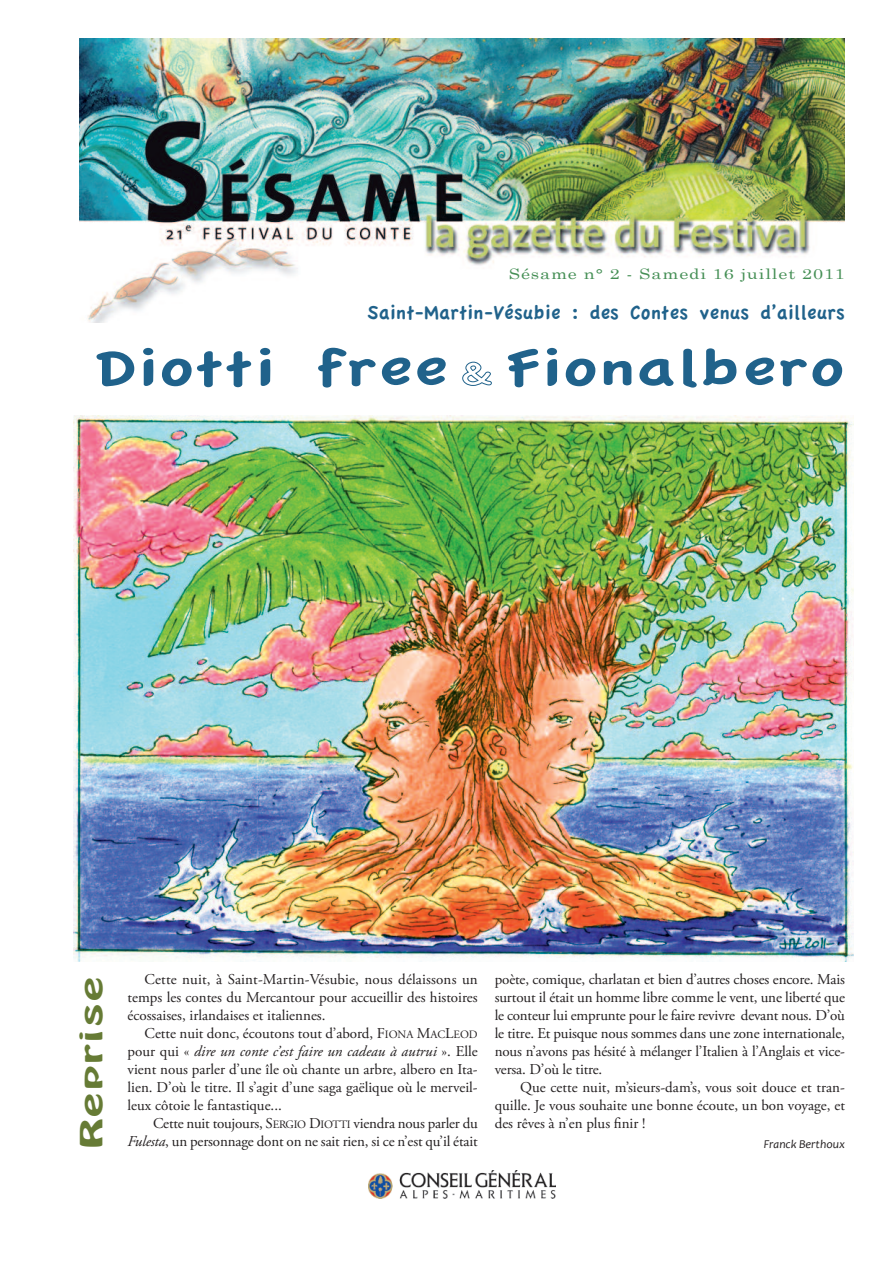
<style>
.page{position:relative;width:893px;height:1263px;background:#fff}
.page>*{position:absolute;margin:0;border:0;box-sizing:border-box;transform-origin:0 0}
.t1{font:54px "Apple Casual";color:#20628b;scale:1.4 1}
.t2{font:27px "Hobo Std";letter-spacing:.05em;color:#667b35;scale:1.7 1}
.t3{font:21px "Apple Casual";color:#20628b}
.t4{font:15px/18px "Adobe Garamond Pro";color:#231f20;text-align:justify}
.t5{font:14.4px "Century Schoolbook";letter-spacing:.05em;color:#458f55;scale:1.25 1}
.t6{font:italic 12px "Candara";color:#231f20}
.s1{font-size:36px;color:#fff}
.s2{font-size:11.25px}
.s3{font-style:italic}
</style>
<div class="page">
<img style="left:74px;top:416px;width:779px;height:546px">
<img style="left:369px;top:1170px;width:187px;height:28px">
<img style="left:80px;top:38px;width:765px;height:285px">
<p class="t5" style="left:509px;top:264px;width:270px">Sésame n° 2 - Samedi 16 juillet 2011</p>
<h3 class="t3" style="left:368px;top:302px;width:479px">Saint-Martin-Vésubie : des Contes venus d’ailleurs</h3>
<h1 class="t1" style="left:94px;top:341px;width:538px">Diotti free <span class="s1">&amp;</span> Fionalbero</h1>
<h2 class="t2" style="left:80px;top:1149px;width:103px;rotate:-90deg">Reprise</h2>
<p class="t4" style="left:128px;top:971px;width:352px;text-indent:17px">Cette nuit, à Saint-Martin-Vésubie, nous délaissons un temps les contes du Mercantour pour accueillir des histoires écossaises, irlandaises et italiennes.</p>
<p class="t4" style="left:128px;top:1025px;width:352px;text-indent:17px">Cette nuit donc, écoutons tout d’abord, F<span class="s2">iona</span> M<span class="s2">aC</span>L<span class="s2">eod </span>pour qui « <span class="s3">dire un conte c’est faire un cadeau à autrui</span> ». elle vient nous parler d’une île où chante un arbre, albero en ita&shy;lien. d’où le titre. il s’agit d’une saga gaëlique où le merveil&shy;leux côtoie le fantastique...</p>
<p class="t4" style="left:128px;top:1115px;width:352px;text-align:right">Cette nuit toujours, S<span class="s2">ergio</span> d<span class="s2">iotti</span> viendra nous parler du<br><span class="s3">Fulesta</span>, un personnage dont on ne sait rien, si ce n’est qu’il était</p>
<p class="t4" style="left:495px;top:971px;width:352px">poète, comique, charlatan et bien d’autres choses encore. Mais surtout il était un homme libre comme le vent, une liberté que le conteur lui emprunte pour le faire revivre devant nous. d’où le titre. et puisque nous sommes dans une zone internationale, nous n’avons pas hésité à mélanger l’italien à l’anglais et vice&shy;versa. d’où le titre.</p>
<p class="t4" style="left:495px;top:1079px;width:352px;text-indent:26px">Que cette nuit, m’sieurs-dam’s, vous soit douce et tran&shy;quille. Je vous souhaite une bonne écoute, un bon voyage, et des rêves à n’en plus finir !</p>
<p class="t6" style="left:764px;top:1137px;width:83px">Franck Berthoux</p>
</div>
